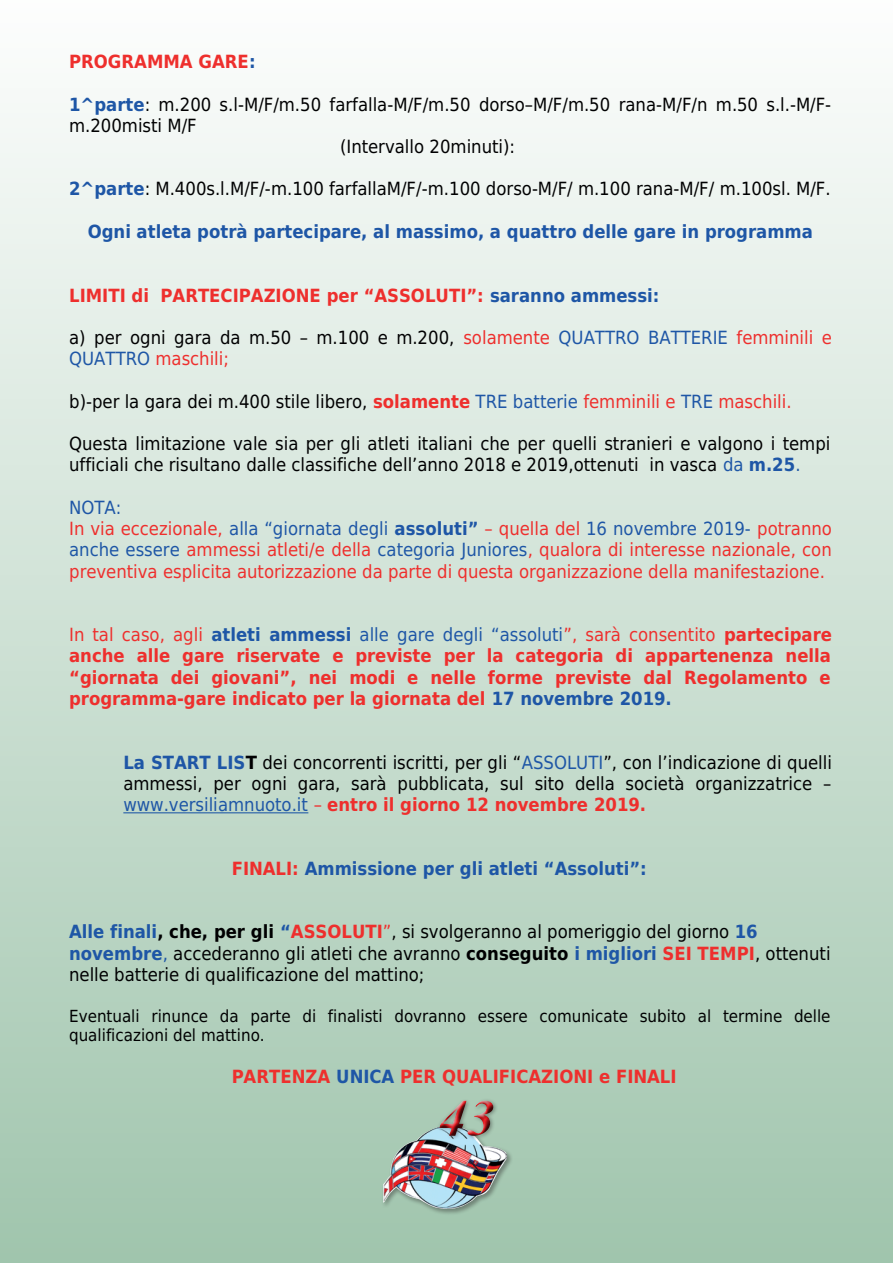
<style>
.page{position:relative;width:893px;height:1263px;background:#fff}
.page>*{position:absolute;margin:0;border:0;box-sizing:border-box;transform-origin:0 0}
.t1{font:italic 700 51.15px "Times New Roman";color:#ee1d23;scale:1.11 1}
.t2{font:18.15px/21.3px "DejaVu Sans Condensed";color:#000001}
.t3{font:700 18.15px/21.3px "DejaVu Sans Condensed";color:#ee2f2d;text-align:justify}
.t4{font:18.15px/21.3px "DejaVu Sans Condensed";color:#ee2f2d}
.t5{font:700 18.15px "DejaVu Sans Condensed";color:#1e56a6}
.t6{font:16.65px/19.4px "DejaVu Sans Condensed";color:#000001}
.s1{color:#1e56a6}
.s2{font-weight:700;color:#1e56a6}
.s3{color:#ee2f2d}
.s4{font-weight:700;color:#ee2f2d}
.s5{font-weight:400}
.s6{font-weight:400;color:#1e56a6}
.s7{font-weight:700}
</style>
<div class="page">
<div style="left:0;top:0;width:893px;height:1263px;background:linear-gradient(to bottom,#fdfdfd,#a0c5ad)"></div>
<hr style="left:123px;top:812px;width:185px;height:1px;background:#1e56a6">
<div style="left:382px;top:1124px;width:131px;height:91px;background:#231f20;opacity:.4"></div>
<img style="left:383px;top:1126px;width:124px;height:83px">
<svg style="left:469px;top:1160px;width:12px;height:13px"></svg>
<div style="left:431px;top:1090px;width:70px;height:56px;background:#231f20;opacity:.5"></div>
<div style="left:433px;top:1095px;width:64px;height:43px;background:#acccb7"></div>
<div style="left:434px;top:1098px;width:65px;height:43px;background:#231f20;opacity:.75"></div>
<p class="t3" style="left:69px;top:52px;width:188px">PROGRAMMA GARE<span class="s1">:</span></p>
<p class="t2" style="left:69px;top:95px;width:764px"><span class="s2">1^parte</span>: m.200 s.l-M/F/m.50 farfalla-M/F/m.50 dorso–M/F/m.50 rana-M/F/n m.50 s.l.-M/F-</p>
<p class="t2" style="left:69px;top:116px;width:129px">m.200misti M/F</p>
<p class="t2" style="left:340px;top:137px;width:177px">(Intervallo 20minuti):</p>
<p class="t2" style="left:69px;top:179px;width:763px"><span class="s2">2^parte</span>: M.400s.l.M/F/-m.100 farfallaM/F/-m.100 dorso-M/F/ m.100 rana-M/F/ m.100sl. M/F.</p>
<p class="t5" style="left:88px;top:223px;width:727px">Ogni atleta potrà partecipare, al massimo, a quattro delle gare in programma</p>
<p class="t3" style="left:69px;top:286px;width:592px">LIMITI di PARTECIPAZIONE per “ASSOLUTI”: <span class="s1">saranno ammessi:</span></p>
<p class="t2" style="left:69px;top:328px;width:764px">a) per ogni gara da m.50 – m.100 e m.200, <span class="s3">solamente</span> <span class="s1">QUATTRO BATTERIE</span> <span class="s3">femminili e<br></span><span class="s1">QUATTRO</span> <span class="s3">maschili;</span></p>
<p class="t2" style="left:69px;top:392px;width:724px">b)-per la gara dei m.400 stile libero, <span class="s4">solamente</span> <span class="s1">TRE batterie</span> <span class="s3">femminili e</span> <span class="s1">TRE</span> <span class="s3">maschili.</span></p>
<p class="t2" style="left:69px;top:434px;width:763px">Questa limitazione vale sia per gli atleti italiani che per quelli stranieri e valgono i tempi ufficiali che risultano dalle classifiche dell’anno 2018 e 2019,ottenuti in vasca <span class="s1">da</span> <span class="s2">m.25</span><span class="s1">.</span></p>
<p class="t4" style="left:69px;top:498px;width:764px"><span class="s1">NOTA:<br></span>In via eccezionale, <span class="s1">alla “giornata degli</span> <span class="s2">assoluti”</span> – quella del <span class="s1">16 novembre 2019-</span> potranno <span class="s1">anche essere</span> ammessi atleti/e della <span class="s1">categoria Juniores</span>, qualora di interesse nazionale, con preventiva esplicita autorizzazione da parte di questa organizzazione della manifestazione.</p>
<p class="t3" style="left:69px;top:625px;width:764px"><span class="s5">In tal caso, agli</span> <span class="s1">atleti ammessi</span> <span class="s6">alle gare degli “assoluti</span><span class="s5">”, sarà consentito</span> partecipare anche alle gare riservate e previste per la categoria di appartenenza nella “giornata dei giovani”, nei modi e nelle forme previste dal Regolamento e programma-gare indicato per la giornata del <span class="s1">17 novembre 2019.</span></p>
<p class="t2" style="left:123px;top:753px;width:710px;text-align:justify"><span class="s2">La START LIS</span><span class="s7">T</span> dei concorrenti iscritti, per gli “<span class="s1">ASSOLUTI</span>”, con l’indicazione di quelli ammessi, per ogni gara, sarà pubblicata, sul sito della società organizzatrice – <span class="s1">www.versiliamnuoto.it</span> <span class="s3">–</span> <span class="s4">entro il giorno 12 novembre 2019.</span></p>
<p class="t5" style="left:232px;top:860px;width:417px"><span class="s3">FINALI:</span> Ammissione per gli atleti “Assoluti”:</p>
<p class="t2" style="left:69px;top:922px;width:763px"><span class="s2">Alle finali</span><span class="s7">, che, per gli</span> <span class="s2">“</span><span class="s4">ASSOLUTI</span><span class="s3">”</span>, si svolgeranno al pomeriggio del giorno <span class="s2">16 novembre</span><span class="s1">,</span> accederanno gli atleti che avranno <span class="s7">conseguito</span> <span class="s2">i migliori</span> <span class="s4">SEI TEMPI</span>, ottenuti nelle batterie di qualificazione del mattino;</p>
<p class="t6" style="left:69px;top:1007px;width:763px">Eventuali rinunce da parte di finalisti dovranno essere comunicate subito al termine delle qualificazioni del mattino.</p>
<p class="t3" style="left:232px;top:1067px;width:446px">PARTENZA <span class="s1">UNICA</span> PER QUALIFICAZIONI e FINALI</p>
<h1 class="t1" style="left:438px;top:1082px;width:53px">43</h1>
</div>
